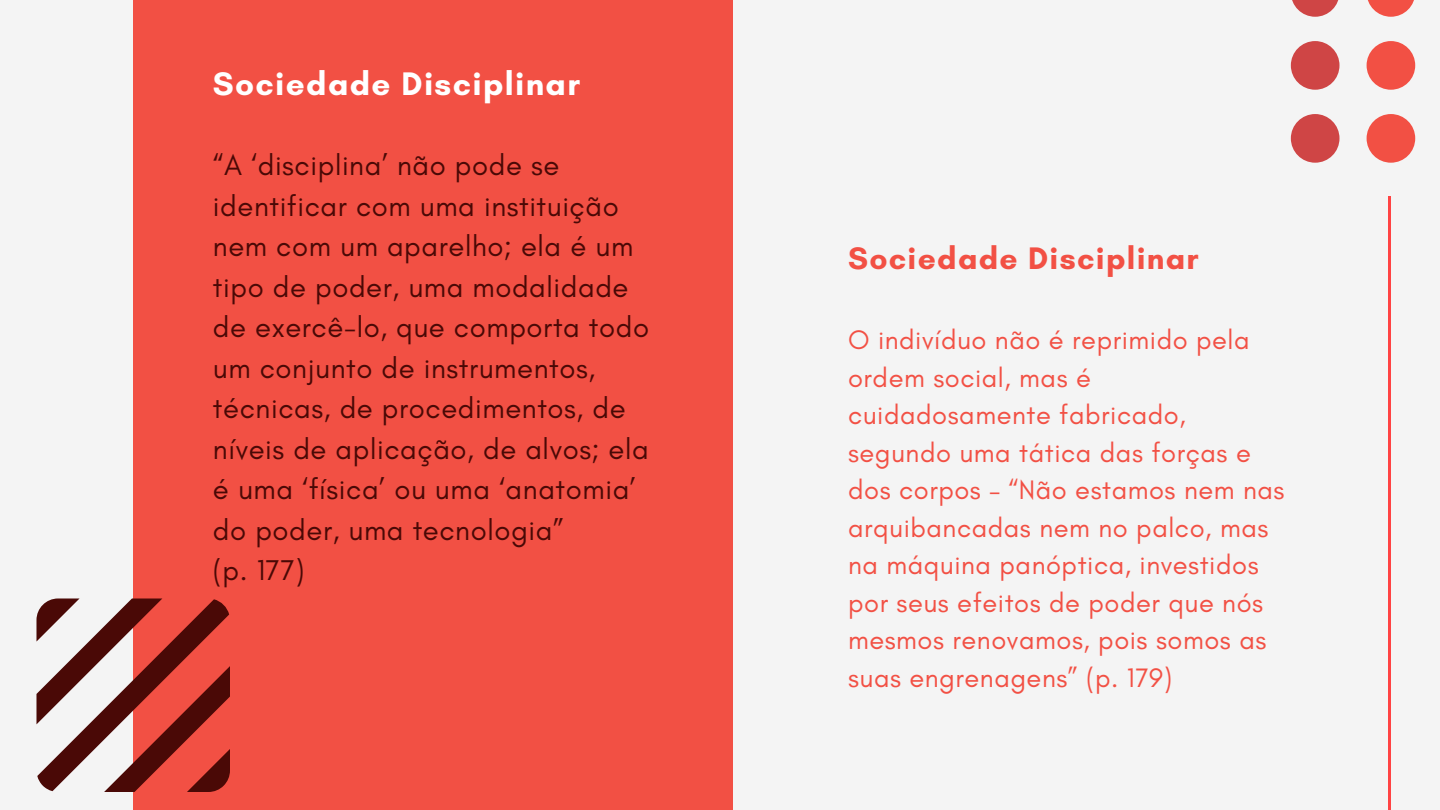
<style>
.page{position:relative;width:1440px;height:810px;background:#f4f4f4}
.page>*{position:absolute;margin:0;border:0;box-sizing:border-box;transform-origin:0 0}
.t1{font:700 33.2px "Glacial Indifference";letter-spacing:.04em;color:#fff}
.t2{font:700 31.7px "Glacial Indifference";letter-spacing:.04em;color:#f25044}
.t3{font:29.2px/40.5px "Glacial Indifference";letter-spacing:.02em;color:#4a0906}
.t4{font:27.2px/37.5px "Glacial Indifference";letter-spacing:.02em;color:#f25044}
</style>
<div class="page">
<div style="left:133px;top:0;width:600px;height:810px;background:#f25044"></div>
<svg style="left:36px;top:598px;width:194px;height:194px"></svg>
<hr style="left:1388px;top:196px;width:3px;height:614px;background:#ff4343">
<svg style="left:1367px;top:0;width:48px;height:163px"></svg>
<svg style="left:1291px;top:0;width:49px;height:163px"></svg>
<p class="t1" style="left:213px;top:63px;width:369px">Sociedade Disciplinar</p>
<p class="t3" style="left:213px;top:145px;width:438px">“A ‘disciplina’ não pode se identificar com uma instituição nem com um aparelho; ela é um tipo de poder, uma modalidade de exercê-lo, que comporta todo um conjunto de instrumentos, técnicas, de procedimentos, de níveis de aplicação, de alvos; ela é uma ‘física’ ou uma ‘anatomia’ do poder, uma tecnologia”<br>(p. 177)</p>
<p class="t2" style="left:848px;top:238px;width:352px">Sociedade Disciplinar</p>
<p class="t4" style="left:848px;top:321px;width:438px">O indivíduo não é reprimido pela ordem social, mas é cuidadosamente fabricado, segundo uma tática das forças e dos corpos – “Não estamos nem nas arquibancadas nem no palco, mas na máquina panóptica, investidos por seus efeitos de poder que nós mesmos renovamos, pois somos as suas engrenagens” (p. 179)</p>
</div>
